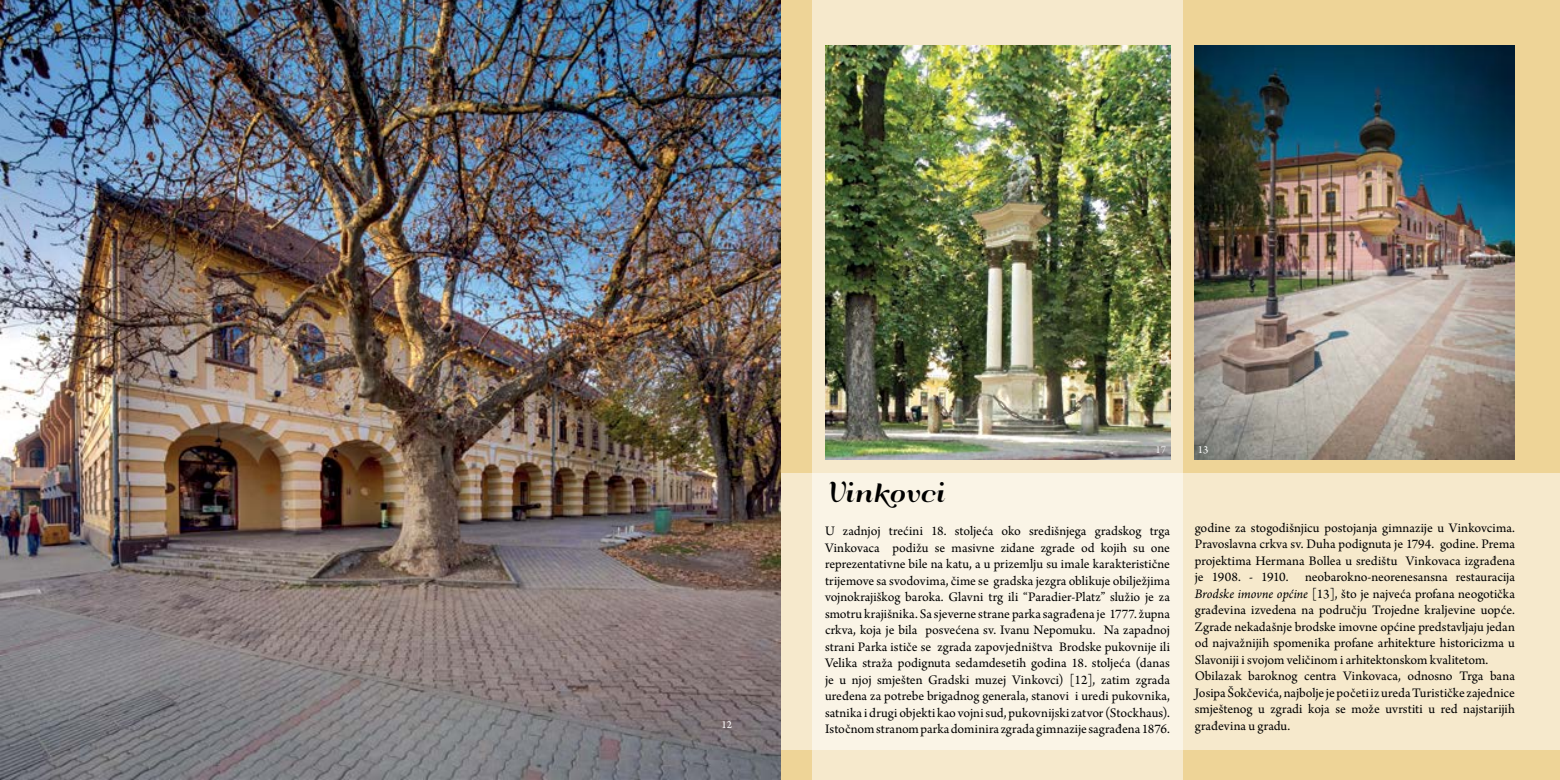
<style>
.page{position:relative;width:1560px;height:780px;background:#fff}
.page>*{position:absolute;margin:0;border:0;box-sizing:border-box;transform-origin:0 0}
.t1{font:25px "Qumpellka No 12";color:#000}
.t2{font:13.75px/16.5px "Arno Pro";color:#000;text-align:justify}
.t3{font:11.25px "Arno Pro";color:#fff}
.t4{font:11.25px "Arno Pro";color:#ebebec}
.s1{font-style:italic}
</style>
<div class="page">
<div style="left:0;top:0;width:1559px;height:780px;background:#eed497"></div>
<div style="left:780px;top:473px;width:779px;height:276px;background:#f6e9cc"></div>
<svg style="left:811px;top:0;width:371px;height:780px;background:#f8f0de"></svg>
<img style="left:825px;top:45px;width:345px;height:414px">
<img style="left:0;top:0;width:780px;height:780px">
<img style="left:1194px;top:45px;width:320px;height:414px">
<p class="t4" style="left:1155px;top:443px;width:12px">17</p>
<p class="t3" style="left:1197px;top:443px;width:12px">13</p>
<h1 class="t1" style="left:825px;top:474px;width:121px">Vinkovci</h1>
<p class="t2" style="left:825px;top:523px;width:346px">U zadnjoj trećini 18. stoljeća oko središnjega gradskog trga Vinkovaca podižu se masivne zidane zgrade od kojih su one reprezentativne bile na katu, a u prizemlju su imale karakteristične trijemove sa svodovima, čime se gradska jezgra oblikuje obilježjima vojnokrajiškog baroka. Glavni trg ili “Paradier-Platz” služio je za smotru krajišnika. Sa sjeverne strane parka sagrađena je 1777. župna crkva, koja je bila posvećena sv. Ivanu Nepomuku. Na zapadnoj strani Parka ističe se zgrada zapovjedništva Brodske pukovnije ili Velika straža podignuta sedamdesetih godina 18. stoljeća (danas je u njoj smješten Gradski muzej Vinkovci) [12], zatim zgrada uređena za potrebe brigadnog generala, stanovi i uredi pukovnika, satnika i drugi objekti kao vojni sud, pukovnijski zatvor (Stockhaus).<br>Istočnom stranom parka dominira zgrada gimnazije sagrađena 1876.</p>
<p class="t2" style="left:1194px;top:520px;width:321px;text-align:left">godine za stogodišnjicu postojanja gimnazije u Vinkovcima.<br>Pravoslavna crkva sv. Duha podignuta je 1794. godine. Prema projektima Hermana Bollea u središtu Vinkovaca izgrađena je 1908. - 1910. neobarokno-neorenesansna restauracija <span class="s1">Brodske imovne općine</span> [13], što je najveća profana neogotička građevina izvedena na području Trojedne kraljevine uopće.<br>Zgrade nekadašnje brodske imovne općine predstavljaju jedan od najvažnijih spomenika profane arhitekture historicizma u Slavoniji i svojom veličinom i arhitektonskom kvalitetom.<br>Obilazak baroknog centra Vinkovaca, odnosno Trga bana Josipa Šokčevića, najbolje je početi iz ureda Turističke zajednice smještenog u zgradi koja se može uvrstiti u red najstarijih</p>
<p class="t3" style="left:721px;top:718px;width:12px">12</p>
<p class="t2" style="left:1194px;top:718px;width:97px">građevina u gradu.</p>
</div>
